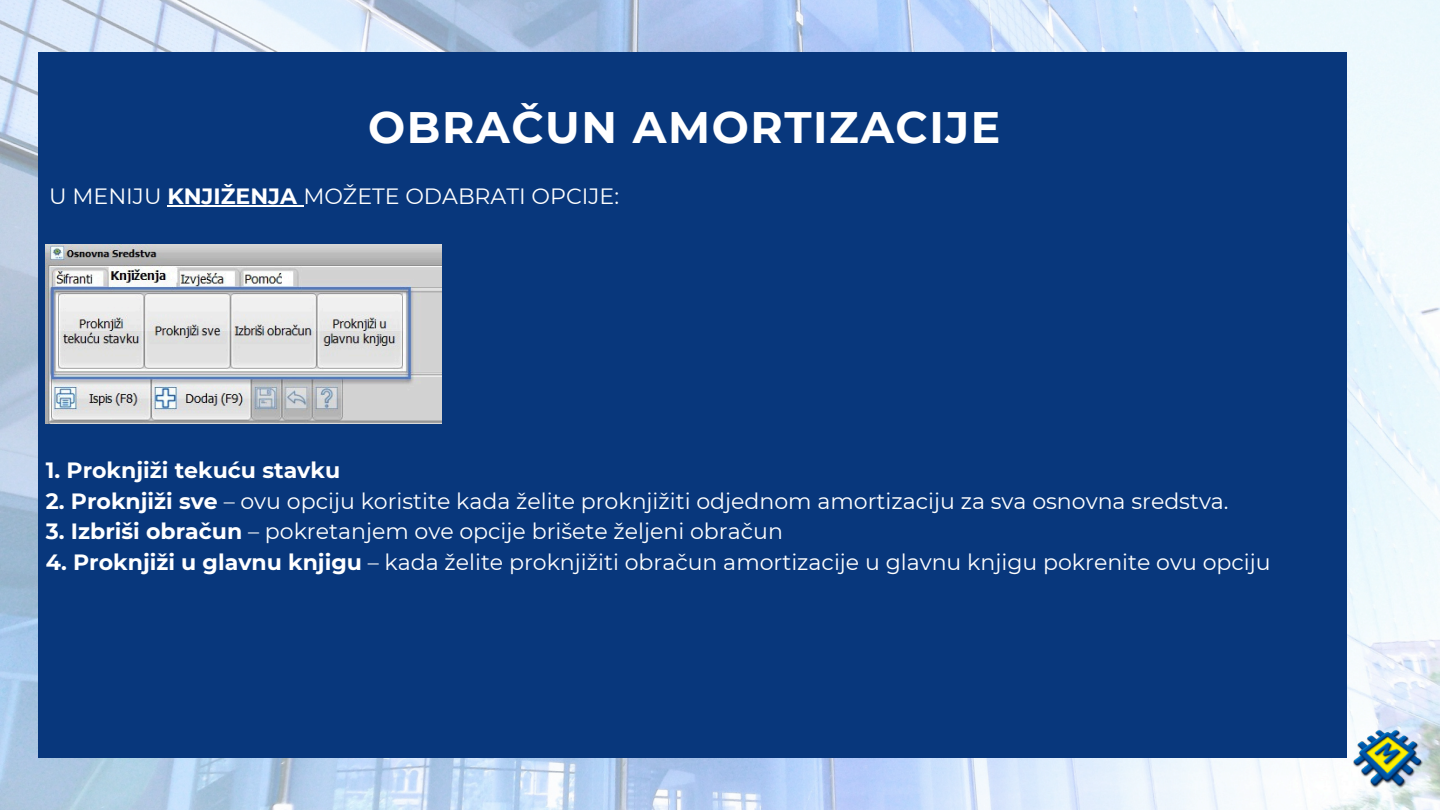
<style>
.page{position:relative;width:1440px;height:810px;background:#fff}
.page>*{position:absolute;margin:0;border:0;box-sizing:border-box;transform-origin:0 0}
.t1{font:700 44px "Montserrat";letter-spacing:.035em;color:#fff}
.t2{font:22.1px "Montserrat";color:#fff}
.t3{font:700 22.1px "Montserrat";color:#fff}
.s1{font-weight:700}
</style>
<div class="page">
<img style="left:0;top:0;width:1440px;height:810px">
<div style="left:38px;top:52px;width:1309px;height:706px;background:#08377c"></div>
<img style="left:1347px;top:720px;width:76px;height:76px">
<img style="left:46px;top:245px;width:395px;height:178px">
<hr style="left:167px;top:206px;width:136px;height:1px;background:#fff">
<p class="t1" style="left:368px;top:100px;width:634px">OBRAČUN AMORTIZACIJE</p>
<h2 class="t2" style="left:49px;top:182px;width:571px">U MENIJU <span class="s1">KNJIŽENJA</span> MOŽETE ODABRATI OPCIJE:</h2>
<h1 class="t3" style="left:46px;top:457px;width:296px">1. Proknjiži tekuću stavku</h1>
<h1 class="t2" style="left:46px;top:487px;width:1184px"><span class="s1">2. Proknjiži sve</span> – ovu opciju koristite kada želite proknjižiti odjednom amortizaciju za sva osnovna sredstva.</h1>
<h1 class="t2" style="left:46px;top:518px;width:739px"><span class="s1">3. Izbriši obračun</span> – pokretanjem ove opcije brišete željeni obračun</h1>
<h1 class="t2" style="left:46px;top:549px;width:1226px"><span class="s1">4. Proknjiži u glavnu knjigu</span> – kada želite proknjižiti obračun amortizacije u glavnu knjigu pokrenite ovu opciju</h1>
</div>
